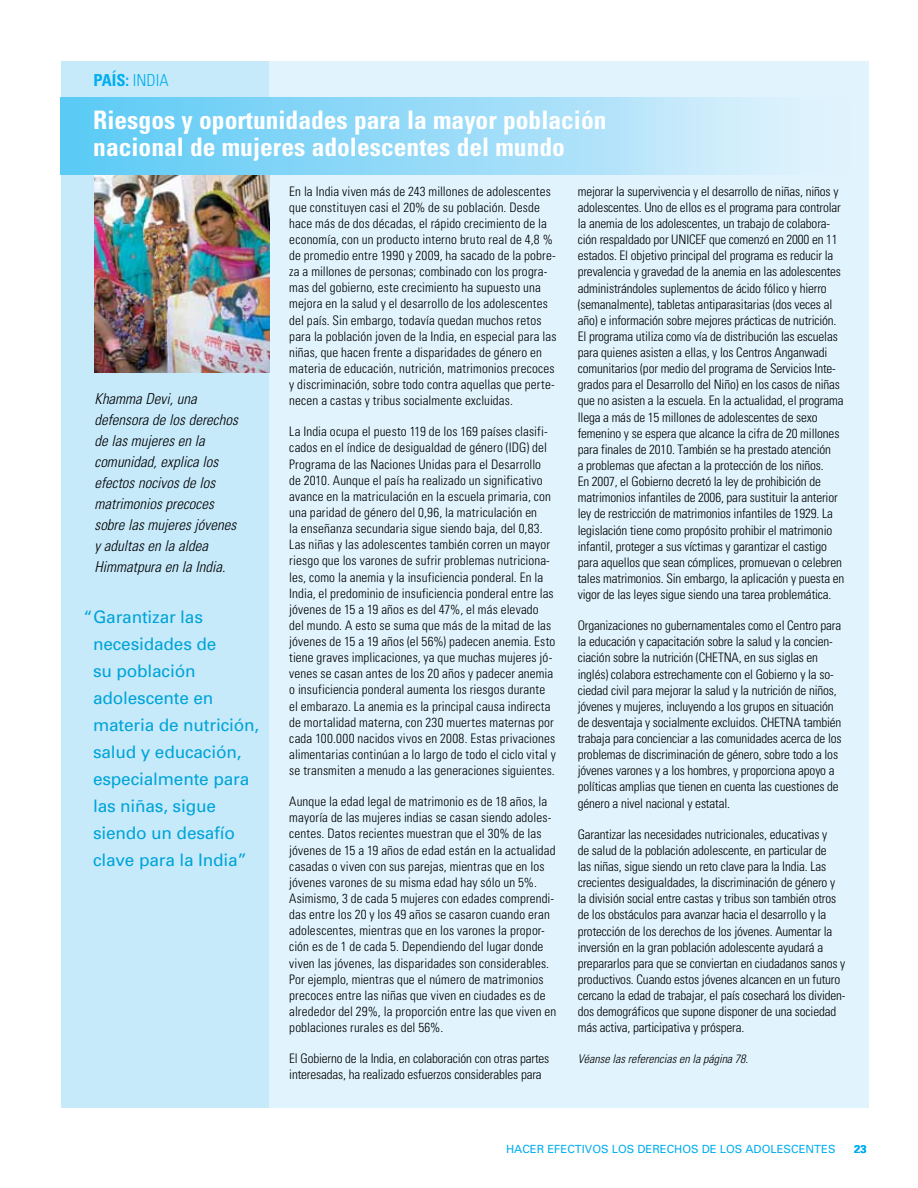
<style>
.page{position:relative;width:918px;height:1188px;background:#fff}
.page>*{position:absolute;margin:0;border:0;box-sizing:border-box;transform-origin:0 0}
.t1{font:700 condensed 25.5px/27px "Univers";color:#fff}
.t2{font:17.25px/27px "Univers";letter-spacing:-.01em;color:#00a4d8}
.t3{font:700 condensed 16.5px "Univers";color:#00aeef}
.t4{font:italic 300 condensed 15px/21px "Univers";color:#000}
.t5{font:300 condensed 13.2px/16.2px "Univers";letter-spacing:-.01em;color:#000}
.t6{font:300 condensed 13.2px/16.2px "Univers";letter-spacing:.01em;color:#000}
.t7{font:italic 300 condensed 12px "Univers";color:#000}
.t8{font:11.25px "Univers";color:#00aeef}
.t9{font:700 11.25px "Univers";color:#00aeef}
.s1{font-weight:300}
</style>
<div class="page">
<div style="left:61px;top:62px;width:208px;height:1046px;background:#c7eafb"></div>
<div style="left:269px;top:62px;width:599px;height:1046px;background:#e1f4fd"></div>
<img style="left:94px;top:174px;width:175px;height:198px">
<div style="left:61px;top:97px;width:789px;height:77px;background:linear-gradient(to right,#58c8f5,#e1f2fc)"></div>
<p class="t3" style="left:93px;top:70px;width:77px">PAÍS: <span class="s1">INDIA</span></p>
<h1 class="t1" style="left:93px;top:106px;width:515px">Riesgos y oportunidades para la mayor población nacional de mujeres adolescentes del mundo</h1>
<p class="t4" style="left:94px;top:388px;width:145px">Khamma Devi, una defensora de los derechos de las mujeres en la comunidad, explica los efectos nocivos de los matrimonios precoces sobre las mujeres jóvenes y adultas en la aldea<br>Himmatpura en la India.</p>
<h2 class="t2" style="left:93px;top:603px;width:168px;text-indent:-10px">“Garantizar las necesidades de<br>su población adolescente en materia de nutrición, salud y educación, especialmente para las niñas, sigue siendo un desafío clave para la I ndia”</h2>
<p class="t6" style="left:289px;top:183px;width:269px">En la India viven más de 243 millones de adolescentes que constituyen casi el 20% de su población. Desde hace más de dos décadas, el rápido crecimiento de la economía, con un producto interno bruto real de 4,8 % de promedio entre 1990 y 2009, ha sacado de la pobre&shy;za a millones de personas; combinado con los progra&shy;mas del gobierno, este crecimiento ha supuesto una mejora en la salud y el desarrollo de los adolescentes del país. Sin embargo, todavía quedan muchos retos para la población joven de la India, en especial para las niñas, que hacen frente a disparidades de género en materia de educación, nutrición, matrimonios precoces y discriminación, sobre todo contra aquellas que perte&shy;necen a castas y tribus socialmente excluidas.</p>
<p class="t6" style="left:289px;top:423px;width:268px">La India ocupa el puesto 119 de los 169 países clasifi&shy;cados en el índice de desigualdad de género (IDG) del Programa de las Naciones Unidas para el Desarrollo de 2010. Aunque el país ha realizado un significativo avance en la matriculación en la escuela primaria, con una paridad de género del 0,96, la matriculación en<br>la enseñanza secundaria sigue siendo baja, del 0,83.<br>Las niñas y las adolescentes también corren un mayor riesgo que los varones de sufrir problemas nutriciona&shy;les, como la anemia y la insuficiencia ponderal. En la India, el predominio de insuficiencia ponderal entre las jóvenes de 15 a 19 años es del 47%, el más elevado del mundo. A esto se suma que más de la mitad de las jóvenes de 15 a 19 años (el 56%) padecen anemia. Esto tiene graves implicaciones, ya que muchas mujeres jó&shy;venes se casan antes de los 20 años y padecer anemia o insuficiencia ponderal aumenta los riesgos durante el embarazo. La anemia es la principal causa indirecta de mortalidad materna, con 230 muertes maternas por cada 100.000 nacidos vivos en 2008. Estas privaciones alimentarias continúan a lo largo de todo el ciclo vital y se transmiten a menudo a las generaciones siguientes.</p>
<p class="t6" style="left:289px;top:793px;width:269px">Aunque la edad legal de matrimonio es de 18 años, la mayoría de las mujeres indias se casan siendo adoles&shy;centes. Datos recientes muestran que el 30% de las jóvenes de 15 a 19 años de edad están en la actualidad casadas o viven con sus parejas, mientras que en los jóvenes varones de su misma edad hay sólo un 5%.<br>Asimismo, 3 de cada 5 mujeres con edades comprendi&shy;das entre los 20 y los 49 años se casaron cuando eran adolescentes, mientras que en los varones la propor&shy;ción es de 1 de cada 5. Dependiendo del lugar donde viven las jóvenes, las disparidades son considerables.<br>Por ejemplo, mientras que el número de matrimonios precoces entre las niñas que viven en ciudades es de alrededor del 29%, la proporción entre las que viven en poblaciones rurales es del 56%.</p>
<p class="t5" style="left:289px;top:1050px;width:262px">El Gobierno de la India, en colaboración con otras partes interesadas, ha realizado esfuerzos considerables para</p>
<p class="t5" style="left:578px;top:183px;width:268px">mejorar la supervivencia y el desarrollo de niñas, niños y adolescentes. Uno de ellos es el programa para controlar la anemia de los adolescentes, un trabajo de colabora&shy;ción respaldado por UNICEF que comenzó en 2000 en 11 estados. El objetivo principal del programa es reducir la prevalencia y gravedad de la anemia en las adolescentes administrándoles suplementos de ácido fólico y hierro (semanalmente), tabletas antiparasitarias (dos veces al año) e información sobre mejores prácticas de nutrición.<br>El programa utiliza como vía de distribución las escuelas para quienes asisten a ellas, y los Centros Anganwadi comunitarios (por medio del programa de Servicios Inte&shy;grados para el Desarrollo del Niño) en los casos de niñas que no asisten a la escuela. En la actualidad, el programa llega a más de 15 millones de adolescentes de sexo femenino y se espera que alcance la cifra de 20 millones para finales de 2010. También se ha prestado atención<br>a problemas que afectan a la protección de los niños.<br>En 2007, el Gobierno decretó la ley de prohibición de matrimonios infantiles de 2006, para sustituir la anterior ley de restricción de matrimonios infantiles de 1929. La legislación tiene como propósito prohibir el matrimonio infantil, proteger a sus víctimas y garantizar el castigo para aquellos que sean cómplices, promuevan o celebren tales matrimonios. Sin embargo, la aplicación y puesta en vigor de las leyes sigue siendo una tarea problemática.</p>
<p class="t5" style="left:578px;top:617px;width:265px">Organizaciones no gubernamentales como el Centro para la educación y capacitación sobre la salud y la concien&shy;ciación sobre la nutrición (CHETNA, en sus siglas en inglés) colabora estrechamente con el Gobierno y la so&shy;ciedad civil para mejorar la salud y la nutrición de niños, jóvenes y mujeres, incluyendo a los grupos en situación de desventaja y socialmente excluidos. CHETNA también trabaja para concienciar a las comunidades acerca de los problemas de discriminación de género, sobre todo a los jóvenes varones y a los hombres, y proporciona apoyo a políticas amplias que tienen en cuenta las cuestiones de género a nivel nacional y estatal.</p>
<p class="t5" style="left:578px;top:826px;width:269px">Garantizar las necesidades nutricionales, educativas y<br>de salud de la población adolescente, en particular de<br>las niñas, sigue siendo un reto clave para la India. Las crecientes desigualdades, la discriminación de género y la división social entre castas y tribus son también otros de los obstáculos para avanzar hacia el desarrollo y la protección de los derechos de los jóvenes. Aumentar la inversión en la gran población adolescente ayudará a prepararlos para que se conviertan en ciudadanos sanos y productivos. Cuando estos jóvenes alcancen en un futuro cercano la edad de trabajar, el país cosechará los dividen&shy;dos demográficos que supone disponer de una sociedad más activa, participativa y próspera.</p>
<p class="t7" style="left:578px;top:1051px;width:172px">Véanse las referencias en la página 78.</p>
<p class="t8" style="left:506px;top:1142px;width:331px">hacer efectivos los derech os de los adolescentes</p>
<p class="t9" style="left:854px;top:1142px;width:14px">23</p>
</div>
